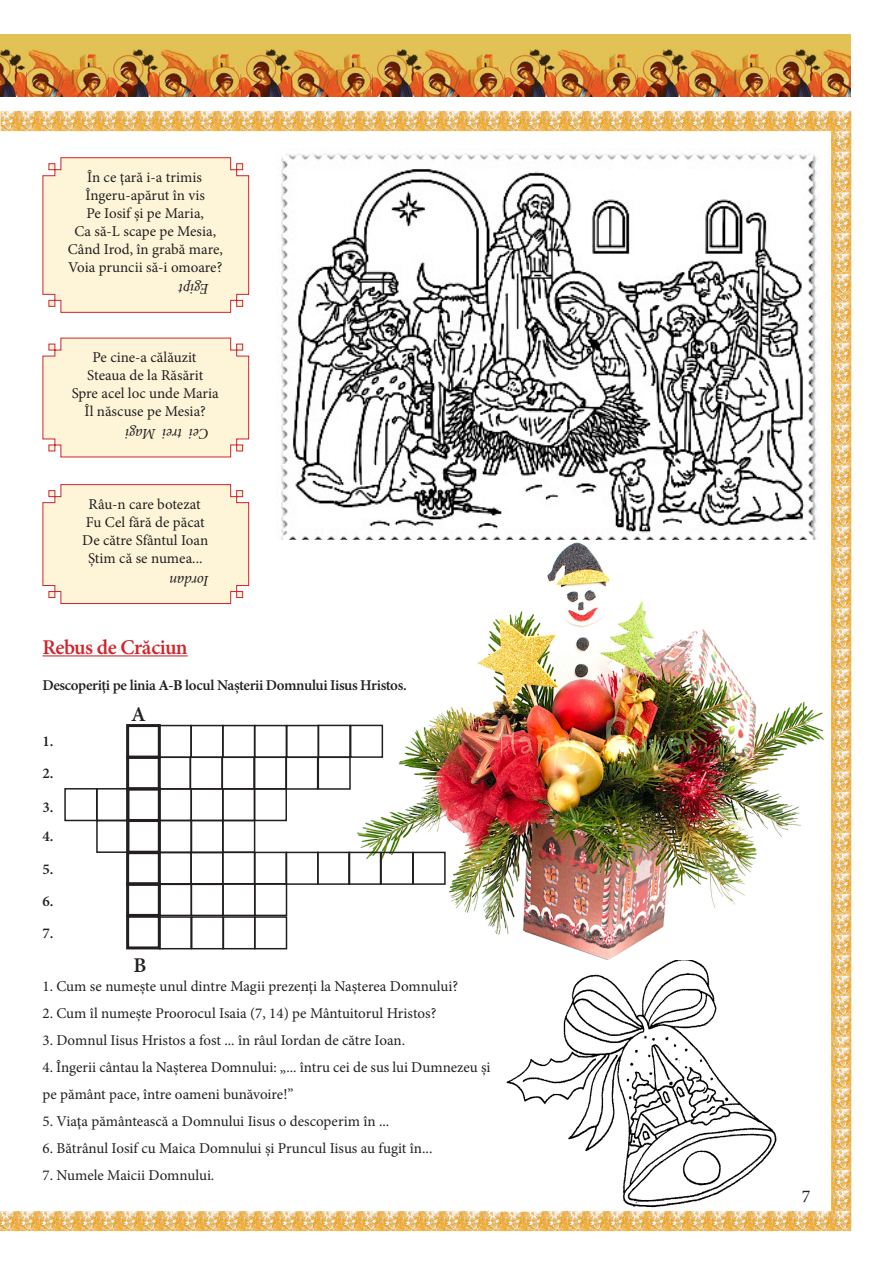
<style>
.page{position:relative;width:893px;height:1263px;background:#fff}
.page>*{position:absolute;margin:0;border:0;box-sizing:border-box;transform-origin:0 0}
.Text{font:600 21px "Minion Pro";letter-spacing:-.025em;color:#d1232a}
.Text-2{font:600 21px "Minion Pro";color:#231f20}
.t1{font:18px "Minion Pro";color:#231f20}
.Text-3{font:15px/27px "Minion Pro";color:#231f20}
.Text-4{font:600 15px "Minion Pro";letter-spacing:-.025em;color:#231f20}
.Text-5{font:italic 15px "Minion Pro";letter-spacing:-.01em;color:#231f20}
.s1{font-weight:700}
</style>
<div class="page">
<img style="left:0;top:34px;width:852px;height:1198px">
<div style="left:285px;top:852px;width:34px;height:33px;border:2px solid #231f20"></div>
<div style="left:126px;top:787px;width:35px;height:35px;border:3px solid #231f20"></div>
<div style="left:159px;top:788px;width:33px;height:33px;border:2px solid #231f20"></div>
<div style="left:190px;top:788px;width:34px;height:33px;border:2px solid #231f20"></div>
<div style="left:222px;top:788px;width:33px;height:33px;border:2px solid #231f20"></div>
<div style="left:254px;top:788px;width:33px;height:33px;border:2px solid #231f20"></div>
<div style="left:190px;top:852px;width:34px;height:33px;border:2px solid #231f20"></div>
<div style="left:222px;top:820px;width:33px;height:33px;border:2px solid #231f20"></div>
<div style="left:96px;top:788px;width:33px;height:33px;border:2px solid #231f20"></div>
<div style="left:96px;top:820px;width:33px;height:33px;border:2px solid #231f20"></div>
<div style="left:126px;top:882px;width:35px;height:35px;border:3px solid #231f20"></div>
<div style="left:159px;top:883px;width:33px;height:33px;border:2px solid #231f20"></div>
<div style="left:191px;top:883px;width:33px;height:33px;border:2px solid #231f20"></div>
<div style="left:222px;top:883px;width:33px;height:33px;border:2px solid #231f20"></div>
<div style="left:159px;top:725px;width:33px;height:33px;border:2px solid #231f20"></div>
<div style="left:190px;top:725px;width:34px;height:33px;border:2px solid #231f20"></div>
<div style="left:222px;top:725px;width:33px;height:33px;border:2px solid #231f20"></div>
<div style="left:254px;top:725px;width:33px;height:33px;border:2px solid #231f20"></div>
<div style="left:126px;top:724px;width:35px;height:35px;border:3px solid #231f20"></div>
<div style="left:126px;top:756px;width:35px;height:34px;border:3px solid #231f20"></div>
<div style="left:158px;top:756px;width:33px;height:34px;border:2px solid #231f20"></div>
<div style="left:190px;top:756px;width:33px;height:34px;border:2px solid #231f20"></div>
<div style="left:222px;top:756px;width:33px;height:34px;border:2px solid #231f20"></div>
<div style="left:254px;top:756px;width:33px;height:34px;border:2px solid #231f20"></div>
<div style="left:285px;top:756px;width:33px;height:34px;border:2px solid #231f20"></div>
<div style="left:318px;top:756px;width:33px;height:34px;border:2px solid #231f20"></div>
<div style="left:222px;top:852px;width:33px;height:33px;border:2px solid #231f20"></div>
<div style="left:126px;top:819px;width:35px;height:35px;border:3px solid #231f20"></div>
<div style="left:159px;top:820px;width:33px;height:33px;border:2px solid #231f20"></div>
<div style="left:190px;top:820px;width:34px;height:33px;border:2px solid #231f20"></div>
<div style="left:254px;top:883px;width:33px;height:33px;border:2px solid #231f20"></div>
<div style="left:317px;top:852px;width:33px;height:33px;border:2px solid #231f20"></div>
<div style="left:254px;top:916px;width:33px;height:33px;border:2px solid #231f20"></div>
<div style="left:64px;top:788px;width:33px;height:33px;border:2px solid #231f20"></div>
<div style="left:126px;top:915px;width:35px;height:34px;border:3px solid #231f20"></div>
<div style="left:159px;top:916px;width:33px;height:33px;border:2px solid #231f20"></div>
<div style="left:191px;top:916px;width:33px;height:33px;border:2px solid #231f20"></div>
<div style="left:222px;top:916px;width:33px;height:33px;border:2px solid #231f20"></div>
<div style="left:286px;top:725px;width:33px;height:33px;border:2px solid #231f20"></div>
<div style="left:318px;top:725px;width:33px;height:33px;border:2px solid #231f20"></div>
<div style="left:254px;top:852px;width:33px;height:33px;border:2px solid #231f20"></div>
<div style="left:126px;top:851px;width:35px;height:35px;border:3px solid #231f20"></div>
<div style="left:350px;top:725px;width:33px;height:33px;border:2px solid #231f20"></div>
<div style="left:348px;top:852px;width:33px;height:33px;border:2px solid #231f20"></div>
<div style="left:380px;top:852px;width:34px;height:33px;border:2px solid #231f20"></div>
<div style="left:412px;top:852px;width:34px;height:33px;border:2px solid #231f20"></div>
<img style="left:276px;top:149px;width:544px;height:391px">
<hr style="left:43px;top:655px;width:145px;height:1px;background:#d1232a">
<div style="left:489px;top:1182px;width:53px;height:29px;background:#fff"></div>
<svg style="left:42px;top:337px;width:207px;height:121px;background:#fcefd4"></svg>
<svg style="left:42px;top:157px;width:207px;height:156px;background:#fcf0d4"></svg>
<svg style="left:42px;top:484px;width:207px;height:120px;background:#fcefd4"></svg>
<p class="Text-3" style="left:87px;top:164px;width:116px">În ce ţară i-a trimis</p>
<p class="Text-3" style="left:86px;top:182px;width:121px">Îngeru-apărut în vis</p>
<p class="Text-3" style="left:87px;top:200px;width:119px">Pe Iosif şi pe Maria,</p>
<p class="Text-3" style="left:74px;top:218px;width:143px">Ca să-L scape pe Mesia,</p>
<p class="Text-3" style="left:68px;top:236px;width:156px">Când Irod, în grabă mare,</p>
<p class="Text-3" style="left:68px;top:254px;width:156px">Voia pruncii să-i omoare?</p>
<p class="Text-5" style="left:209px;top:299px;width:32px;rotate:-180deg">Egipt</p>
<p class="Text-3" style="left:93px;top:344px;width:105px">Pe cine-a călăuzit</p>
<p class="Text-3" style="left:87px;top:362px;width:117px">Steaua de la Răsărit</p>
<p class="Text-3" style="left:72px;top:380px;width:149px">Spre acel loc unde Maria</p>
<p class="Text-3" style="left:85px;top:398px;width:123px">Îl născuse pe Mesia?</p>
<p class="Text-5" style="left:209px;top:444px;width:85px;rotate:-180deg">Cei trei Magi</p>
<p class="Text-3" style="left:88px;top:490px;width:114px">Râu-n care botezat</p>
<p class="Text-3" style="left:86px;top:508px;width:120px">Fu Cel fără de păcat</p>
<p class="Text-3" style="left:82px;top:526px;width:127px">De către Sfântul Ioan</p>
<p class="Text-3" style="left:88px;top:544px;width:116px">Ştim că se numea...</p>
<p class="Text-5" style="left:209px;top:591px;width:41px;rotate:-180deg">Iordan</p>
<p class="Text" style="left:43px;top:633px;width:147px">Rebus de Crăciun</p>
<p class="Text-4" style="left:43px;top:675px;width:366px">Descoperiţi pe linia <span class="s1">A-B</span> locul Naşterii Domnului Iisus Hristos.</p>
<p class="Text-4" style="left:43px;top:731px;width:13px">1.</p>
<p class="Text-4" style="left:43px;top:763px;width:13px">2.</p>
<p class="Text-4" style="left:43px;top:796px;width:13px">3.</p>
<p class="Text-4" style="left:43px;top:825px;width:13px">4.</p>
<p class="Text-4" style="left:43px;top:859px;width:13px">5.</p>
<p class="Text-4" style="left:43px;top:891px;width:13px">6.</p>
<p class="Text-4" style="left:43px;top:923px;width:13px">7.</p>
<p class="Text-2" style="left:131px;top:699px;width:16px">A</p>
<p class="Text-2" style="left:133px;top:950px;width:14px">B</p>
<p class="Text-3" style="left:43px;top:972px;width:417px">1. Cum se numeşte unul dintre Magii prezenţi la Naşterea Domnului?</p>
<p class="Text-3" style="left:43px;top:999px;width:395px">2. Cum îl numeşte Proorocul Isaia (7, 14) pe Mântuitorul Hristos?</p>
<p class="Text-3" style="left:43px;top:1026px;width:364px">3. Domnul Iisus Hristos a fost ... în râul Iordan de către Ioan.</p>
<p class="Text-3" style="left:43px;top:1053px;width:450px">4. Îngerii cântau la Naşterea Domnului: „... întru cei de sus lui Dumnezeu și pe pământ pace, între oameni bunăvoire!”</p>
<p class="Text-3" style="left:43px;top:1107px;width:348px">5. Viaţa pământească a Domnului Iisus o descoperim în ...</p>
<p class="Text-3" style="left:43px;top:1134px;width:391px">6. Bătrânul Iosif cu Maica Domnului şi Pruncul Iisus au fugit în...</p>
<p class="Text-3" style="left:43px;top:1161px;width:173px">7. Numele Maicii Domnului.</p>
<p class="t1" style="left:802px;top:1184px;width:10px">7</p>
</div>
